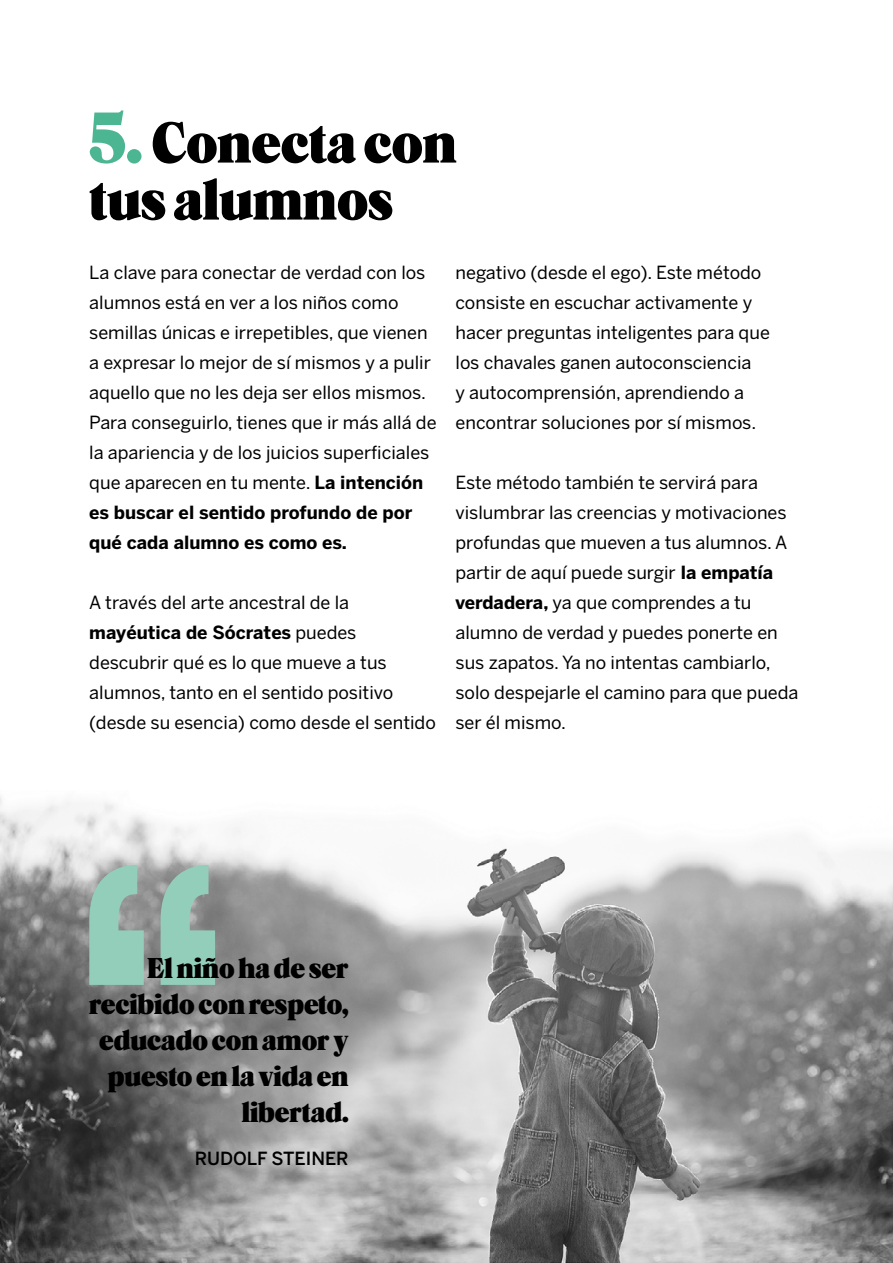
<style>
.page{position:relative;width:893px;height:1263px;background:#fff}
.page>*{position:absolute;margin:0;border:0;box-sizing:border-box;transform-origin:0 0}
.t1{font:60px/57px "Caslon Black SH";color:#000}
.t2{font:30px/36px "Caslon Black SH";color:#000;text-align:right}
.t3{font:18px/30px "Benton Sans";color:#000}
.t4{font:500 18px "Benton Sans";color:#000}
.s1{font-size:75px;color:#4cb692}
.s2{font-weight:700}
</style>
<div class="page">
<img style="left:0;top:796px;width:893px;height:467px">
<svg style="left:89px;top:865px;width:126px;height:120px;background:#94bbae"></svg>
<h1 class="t1" style="left:89px;top:115px;width:369px"><span class="s1">5.</span> Conecta con tus alumnos</h1>
<p class="t3" style="left:89px;top:257px;width:349px">La clave para conectar de verdad con los alumnos está en ver a los niños como semillas únicas e irrepetibles, que vienen a expresar lo mejor de sí mismos y a pulir aquello que no les deja ser ellos mismos.<br>Para conseguirlo, tienes que ir más allá de la apariencia y de los juicios superficiales que aparecen en tu mente. <span class="s2">La intención es buscar el sentido profundo de por qué cada alumno es como es.</span></p>
<p class="t3" style="left:89px;top:587px;width:348px">A través del arte ancestral de la <span class="s2">mayéutica de Sócrates</span> puedes descubrir qué es lo que mueve a tus alumnos, tanto en el sentido positivo (desde su esencia) como desde el sentido</p>
<p class="t3" style="left:455px;top:257px;width:316px">negativo (desde el ego). Este método consiste en escuchar activamente y hacer preguntas inteligentes para que los chavales ganen autoconsciencia<br>y autocomprensión, aprendiendo a encontrar soluciones por sí mismos.</p>
<p class="t3" style="left:455px;top:467px;width:345px">Este método también te servirá para vislumbrar las creencias y motivaciones profundas que mueven a tus alumnos. A partir de aquí puede surgir <span class="s2">la empatía verdadera,</span> ya que comprendes a tu alumno de verdad y puedes ponerte en sus zapatos. Ya no intentas cambiarlo, solo despejarle el camino para que pueda ser él mismo.</p>
<h2 class="t2" style="left:89px;top:950px;width:261px">El niño ha de ser recibido con respeto, educado con amor y puesto en la vida en libertad.</h2>
<p class="t4" style="left:195px;top:1148px;width:155px">RUDOLF STEINER</p>
</div>
